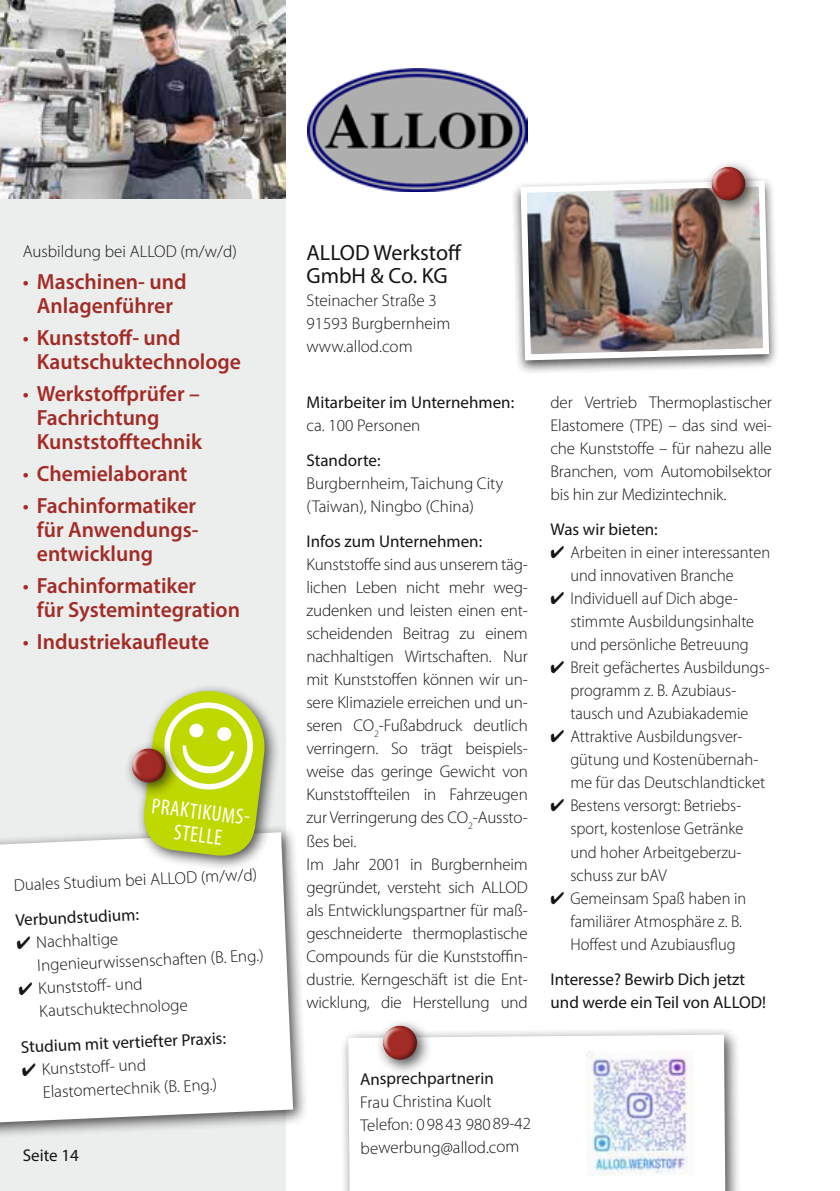
<style>
.page{position:relative;width:840px;height:1191px;background:#fff}
.page>*{position:absolute;margin:0;border:0;box-sizing:border-box;transform-origin:0 0}
.t1{font:600 22px/24px "Myriad Pro";color:#a32b26}
.t2{font:22px/23px "Myriad Pro";color:#131413}
.t3{font:condensed 22px/23px "Myriad Pro";color:#fff;text-align:center}
.t4{font:300 17px/23px "Myriad Pro";letter-spacing:-.005em;color:#131413}
.t5{font:300 17px/23px "Myriad Pro";letter-spacing:-.005em;color:#131413;scale:.96 1}
.t6{font:17px/23px "Myriad Pro";color:#131413}
.s1{font-weight:400}
</style>
<div class="page">
<div style="left:0;top:198px;width:285px;height:993px;background:#eceded"></div>
<img style="left:307px;top:68px;width:220px;height:124px">
<div style="left:0;top:824px;width:309px;height:315px;background:#131413;opacity:.75"></div>
<div style="left:0;top:832px;width:293px;height:290px;background:#fff"></div>
<div style="left:510px;top:176px;width:268px;height:199px;background:#131413;opacity:.75"></div>
<img style="left:517px;top:177px;width:254px;height:186px">
<div style="left:703px;top:159px;width:58px;height:58px;background:#131413;opacity:.75"></div>
<svg style="left:708px;top:166px;width:39px;height:38px"></svg>
<img style="left:0;top:0;width:285px;height:198px">
<div style="left:340px;top:1026px;width:402px;height:165px;background:#131413;opacity:.75"></div>
<svg style="left:348px;top:1034px;width:376px;height:157px"></svg>
<img style="left:585px;top:1050px;width:109px;height:126px">
<div style="left:136px;top:683px;width:144px;height:189px;background:#131413;opacity:.75"></div>
<svg style="left:127px;top:687px;width:141px;height:172px"></svg>
<div style="left:375px;top:1018px;width:57px;height:57px;background:#131413;opacity:.75"></div>
<svg style="left:379px;top:1023px;width:43px;height:41px;background:#b47f7d"></svg>
<p class="t4" style="left:23px;top:240px;width:215px">Ausbildung bei ALLOD (m/w/d)</p>
<p class="t1" style="left:23px;top:269px;width:165px;text-align:center"><span class="s1">•</span> Maschinen- und<br>Anlagenführer</p>
<p class="t1" style="left:37px;top:325px;width:205px;text-indent:-14px"><span class="s1">•</span> Kunststoff- und<br>Kautschuktechnologe</p>
<p class="t1" style="left:37px;top:381px;width:167px;text-indent:-14px"><span class="s1">•</span> Werkstoffprüfer –<br>Fachrichtung<br>Kunststofftechnik</p>
<p class="t1" style="left:23px;top:461px;width:166px"><span class="s1">•</span> Chemielaborant</p>
<p class="t1" style="left:37px;top:493px;width:163px;text-align:justify;text-indent:-14px"><span class="s1">•</span> Fachinformatiker für Anwendungs&shy;entwicklung</p>
<p class="t1" style="left:37px;top:573px;width:205px;text-indent:-14px"><span class="s1">•</span> Fachinformatiker<br>für Systemintegration</p>
<p class="t1" style="left:23px;top:629px;width:188px"><span class="s1">•</span> Industriekaufleute</p>
<p class="t3" style="left:153px;top:794px;width:105px;rotate:7deg">PRAKTIKUMS-<br>STELLE</p>
<p class="t4" style="left:13px;top:875px;width:245px;rotate:-3deg">Duales Studium bei ALLOD (m/w/d)</p>
<p class="t6" style="left:15px;top:908px;width:125px;rotate:-3deg">Verbundstudium:</p>
<p class="t4" style="left:35px;top:931px;width:228px;line-height:23.6px;text-indent:-20px;rotate:-3deg">✔ Nachhaltige<br>Ingenieurwissenschaften (B. Eng.)</p>
<p class="t4" style="left:37px;top:977px;width:150px;text-indent:-20px;rotate:-3deg">✔ Kunststoff - und<br>Kautschuktechnologe</p>
<p class="t6" style="left:20px;top:1036px;width:206px;rotate:-3deg">Studium mit vertiefter Praxis:</p>
<p class="t4" style="left:41px;top:1058px;width:176px;text-indent:-20px;rotate:-3deg">✔ Kunststoff - und<br>Elastomertechnik (B. Eng.)</p>
<p class="t6" style="left:23px;top:1143px;width:58px">Seite 14</p>
<p class="t2" style="left:306px;top:241px;width:157px">ALLOD Werkstoff<br>GmbH &amp; Co. KG</p>
<p class="t4" style="left:306px;top:289px;width:145px">Steinacher Straße 3<br>91593 Burgbernheim www.allod.com</p>
<p class="t6" style="left:306px;top:391px;width:209px">Mitarbeiter im Unternehmen:</p>
<p class="t4" style="left:306px;top:414px;width:115px">ca. 100 Personen</p>
<p class="t6" style="left:306px;top:449px;width:76px">Standorte:</p>
<p class="t4" style="left:306px;top:472px;width:198px">Burgbernheim, Taichung City (Taiwan), Ningbo (China)</p>
<p class="t6" style="left:306px;top:530px;width:177px">Infos zum Unternehmen:</p>
<p class="t4" style="left:306px;top:553px;width:223px">Kunststoffe sind aus unserem täg&shy;lichen Leben nicht mehr weg&shy;zudenken und leisten einen ent&shy;scheidenden Beitrag zu einem nachhaltigen Wirtschaften. Nur mit Kunststoffen können wir un&shy;sere Klimaziele erreichen und un&shy;seren CO<sub>2</sub>-Fußabdruck deutlich verringern. So trägt beispiels&shy;weise das geringe Gewicht von<br>Kunststoffteilen in Fahrzeugen zur Verringerung des CO<sub>2</sub>-Aussto&shy;ßes bei.<br>Im Jahr 2001 in Burgbernheim gegründet, versteht sich ALLOD als Entwicklungspartner für maß&shy;geschneiderte thermoplastische<br>Compounds für die Kunststoffin&shy;dustrie. Kerngeschäft ist die Ent&shy;wicklung, die Herstellung und</p>
<p class="t4" style="left:550px;top:391px;width:223px;text-align:justify">der Vertrieb Thermoplastischer Elastomere (TPE) – das sind wei&shy;che Kunststoffe – für nahezu alle Branchen, vom Automobilsektor bis hin zur Medizintechnik.</p>
<p class="t6" style="left:550px;top:518px;width:109px">Was wir bieten:</p>
<p class="t5" style="left:570px;top:541px;width:209px;text-indent:-20px">✔ Arbeiten in einer interessanten und innovativen Branche</p>
<p class="t5" style="left:570px;top:587px;width:193px;text-indent:-20px">✔ Individuell auf Dich abge&shy;stimmte Ausbildungsinhalte und persönliche Betreuung</p>
<p class="t5" style="left:570px;top:656px;width:209px;text-indent:-20px">✔ Breit gefächertes Ausbildungs&shy;programm z. B. Azubiaus&shy;tausch und Azubiakademie</p>
<p class="t5" style="left:570px;top:725px;width:204px;text-indent:-20px">✔ Attraktive Ausbildungsver&shy;gütung und Kostenübernah&shy;me für das Deutschlandticket</p>
<p class="t5" style="left:570px;top:794px;width:182px;text-indent:-20px">✔ Bestens versorgt: Betriebs&shy;sport, kostenlose Getränke und hoher Arbeitgeberzu&shy;schuss zur bAV</p>
<p class="t5" style="left:570px;top:886px;width:184px;text-indent:-20px">✔ Gemeinsam Spaß haben in familiärer Atmosphäre z. B.<br>Hoffest und Azubiausflug</p>
<p class="t6" style="left:550px;top:967px;width:217px">Interesse? Bewirb Dich jetzt und werde ein Teil von ALLOD!</p>
<p class="t6" style="left:359px;top:1067px;width:135px;rotate:-1deg">Ansprechpartnerin</p>
<p class="t4" style="left:359px;top:1091px;width:172px;rotate:-1deg">Frau Christina Kuolt<br>Telefon: 0 98 43 980 89-42 bewerbung@allod.com</p>
</div>
